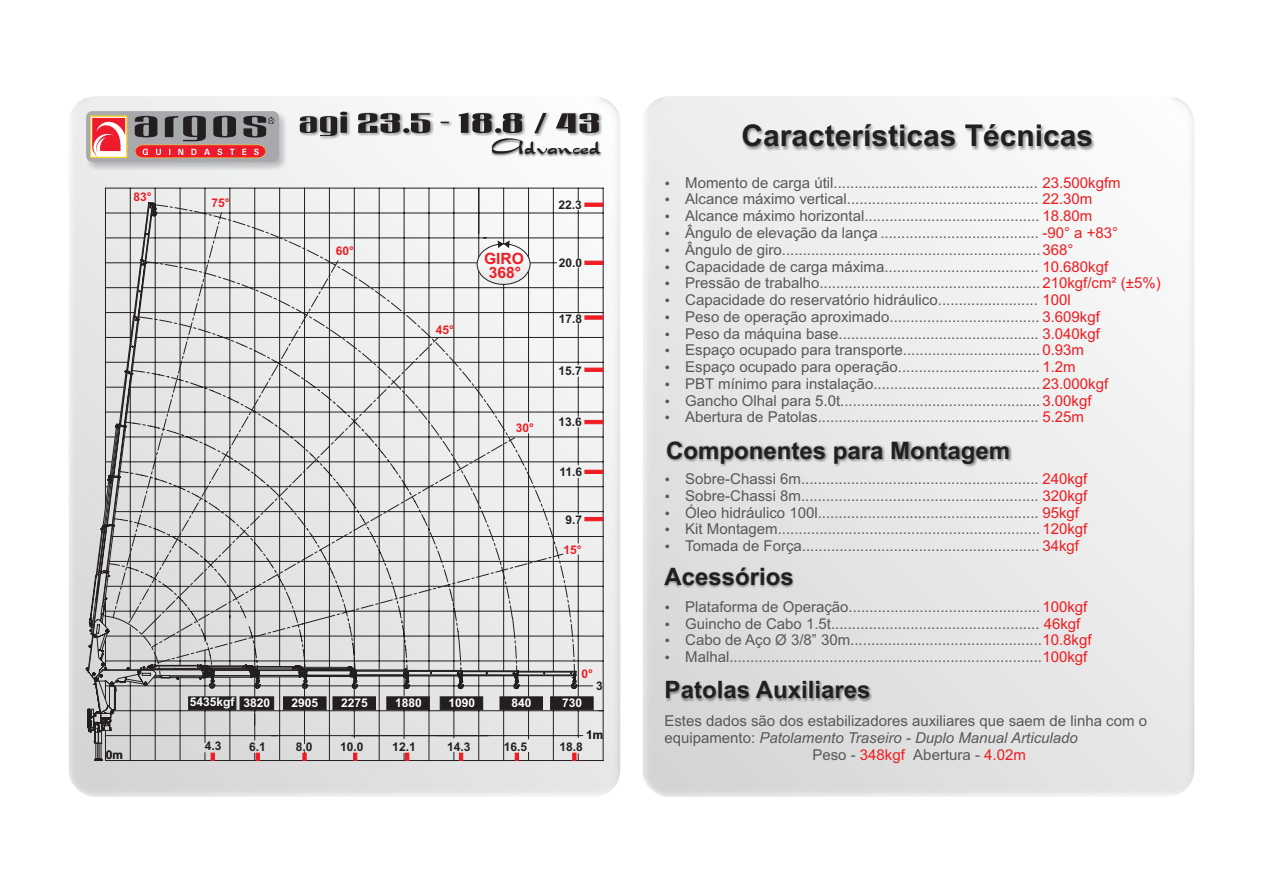
<style>
.page{position:relative;width:1263px;height:893px;background:#fff}
.page>*{position:absolute;margin:0;border:0;box-sizing:border-box;transform-origin:0 0}
.t1{font:700 30px "Arial";color:#231f20}
.t2{font:700 24px "Arial";color:#231f20}
.t3{font:700 15.6px/14.2px "Arial";color:#ee1d23;text-align:center}
.t4{font:15px/16.8px "Arial";color:#57585a}
.t5{font:italic 15px "Arial";color:#57585a}
.t6{font:700 12px "Arial";color:#231f20}
.t7{font:700 12px "Arial";color:#fff}
.t8{font:700 12px "Arial";color:#ee1d23}
.s1{color:#ee1d23}
.s2{font-style:normal}
</style>
<div class="page">
<img style="left:69px;top:96px;width:552px;height:701px;border-radius:27px">
<img style="left:87px;top:113px;width:200px;height:58px">
<div style="left:87px;top:112px;width:191px;height:49px;background:#a8a9ad;border:1px solid #a8a9ad;border-radius:5px"></div>
<svg style="left:90px;top:116px;width:37px;height:42px;background:#f5857b"></svg>
<svg style="left:135px;top:116px;width:139px;height:42px"></svg>
<img style="left:741px;top:126px;width:354px;height:25px">
<img style="left:663px;top:567px;width:131px;height:21px">
<svg style="left:105px;top:188px;width:498px;height:14px"></svg>
<svg style="left:83px;top:202px;width:520px;height:559px"></svg>
<img style="left:492px;top:139px;width:111px;height:18px">
<svg style="left:300px;top:112px;width:301px;height:42px"></svg>
<img style="left:664px;top:681px;width:207px;height:20px">
<img style="left:665px;top:441px;width:346px;height:26px">
<svg style="left:665px;top:198px;width:4px;height:4px"></svg>
<svg style="left:665px;top:181px;width:4px;height:4px"></svg>
<svg style="left:665px;top:215px;width:4px;height:3px"></svg>
<svg style="left:665px;top:232px;width:4px;height:3px"></svg>
<svg style="left:665px;top:248px;width:4px;height:4px"></svg>
<svg style="left:665px;top:265px;width:4px;height:4px"></svg>
<svg style="left:665px;top:282px;width:4px;height:3px"></svg>
<svg style="left:665px;top:299px;width:4px;height:3px"></svg>
<svg style="left:665px;top:315px;width:4px;height:4px"></svg>
<svg style="left:665px;top:332px;width:4px;height:4px"></svg>
<svg style="left:665px;top:349px;width:4px;height:4px"></svg>
<svg style="left:665px;top:366px;width:4px;height:3px"></svg>
<svg style="left:665px;top:382px;width:4px;height:4px"></svg>
<svg style="left:665px;top:399px;width:4px;height:4px"></svg>
<svg style="left:665px;top:416px;width:4px;height:4px"></svg>
<svg style="left:665px;top:494px;width:4px;height:4px"></svg>
<svg style="left:665px;top:478px;width:4px;height:3px"></svg>
<svg style="left:665px;top:511px;width:4px;height:4px"></svg>
<svg style="left:665px;top:528px;width:4px;height:4px"></svg>
<svg style="left:665px;top:545px;width:4px;height:3px"></svg>
<svg style="left:665px;top:622px;width:4px;height:4px"></svg>
<svg style="left:665px;top:605px;width:4px;height:4px"></svg>
<svg style="left:665px;top:639px;width:4px;height:3px"></svg>
<svg style="left:665px;top:656px;width:4px;height:3px"></svg>
<p class="t8" style="left:133px;top:193px;width:20px">83°</p>
<p class="t8" style="left:211px;top:199px;width:20px">75°</p>
<p class="t8" style="left:336px;top:247px;width:20px">60°</p>
<p class="t8" style="left:436px;top:325px;width:20px">45°</p>
<p class="t3" style="left:484px;top:253px;width:41px">GIRO<br>368°</p>
<p class="t8" style="left:516px;top:424px;width:20px">30°</p>
<p class="t6" style="left:558px;top:200px;width:25px">22.3</p>
<p class="t6" style="left:559px;top:258px;width:25px">20.0</p>
<p class="t6" style="left:559px;top:314px;width:25px">17.8</p>
<p class="t6" style="left:558px;top:366px;width:25px">15.7</p>
<p class="t6" style="left:558px;top:417px;width:25px">13.6</p>
<p class="t6" style="left:559px;top:467px;width:24px">11.6</p>
<p class="t6" style="left:565px;top:515px;width:18px">9.7</p>
<p class="t8" style="left:564px;top:545px;width:20px">15°</p>
<p class="t6" style="left:106px;top:751px;width:19px">0m</p>
<p class="t8" style="left:581px;top:669px;width:13px">0°</p>
<p class="t7" style="left:190px;top:698px;width:82px">5435kgf 3820</p>
<p class="t7" style="left:292px;top:699px;width:28px">2905</p>
<p class="t7" style="left:341px;top:699px;width:28px">2275</p>
<p class="t7" style="left:395px;top:699px;width:28px">1880</p>
<p class="t7" style="left:448px;top:699px;width:28px">1090</p>
<p class="t7" style="left:511px;top:699px;width:21px">840</p>
<p class="t7" style="left:562px;top:699px;width:21px">730</p>
<p class="t6" style="left:596px;top:681px;width:8px">3</p>
<p class="t6" style="left:586px;top:730px;width:19px">1m</p>
<p class="t6" style="left:205px;top:742px;width:18px">4.3</p>
<p class="t6" style="left:249px;top:742px;width:18px">6.1</p>
<p class="t6" style="left:296px;top:742px;width:18px">8.0</p>
<p class="t6" style="left:340px;top:742px;width:25px">10.0</p>
<p class="t6" style="left:392px;top:742px;width:25px">12.1</p>
<p class="t6" style="left:447px;top:742px;width:25px">14.3</p>
<p class="t6" style="left:504px;top:742px;width:25px">16.5</p>
<p class="t6" style="left:560px;top:742px;width:25px">18.8</p>
<h1 class="t1" style="left:741px;top:124px;width:353px">Características Técnicas</h1>
<p class="t4" style="left:685px;top:175px;width:477px">Momento de carga útil................................................. <span class="s1">23.500kgfm </span>Alcance máximo vertical.............................................. <span class="s1">22.30m<br></span>Alcance máximo horizontal.......................................... <span class="s1">18.80m<br></span>Ângulo de elevação da lança ...................................... <span class="s1">-90° a +83° </span>Ângulo de giro.............................................................. <span class="s1">368°<br></span>Capacidade de carga máxima..................................... <span class="s1">10.680kgf </span>Pressão de trabalho..................................................... <span class="s1">210kgf/cm² (±5%)<br></span>Capacidade do reservatório hidráulico........................ <span class="s1">100l<br></span>Peso de operação aproximado.................................... <span class="s1">3.609kgf<br></span>Peso da máquina base................................................ <span class="s1">3.040kgf<br></span>Espaço ocupado para transporte................................. <span class="s1">0.93m<br></span>Espaço ocupado para operação.................................. <span class="s1">1.2m<br></span>PBT mínimo para instalação........................................ <span class="s1">23.000kgf </span>Gancho Olhal para 5.0t................................................<span class="s1">3.00kgf<br></span>Abertura de Patolas..................................................... <span class="s1">5.25m</span></p>
<h2 class="t2" style="left:666px;top:441px;width:346px">Componentes para Montagem</h2>
<p class="t4" style="left:685px;top:472px;width:404px">Sobre-Chassi 6m......................................................... <span class="s1">240kgf </span>Sobre-Chassi 8m......................................................... <span class="s1">320kgf </span>Óleo hidráulico 100l..................................................... <span class="s1">95kgf </span>Kit Montagem............................................................... <span class="s1">120kgf </span>Tomada de Força......................................................... <span class="s1">34kgf</span></p>
<h2 class="t2" style="left:664px;top:567px;width:131px">Acessórios</h2>
<p class="t4" style="left:685px;top:599px;width:408px">Plataforma de Operação.............................................. <span class="s1">100kgf </span>Guincho de Cabo 1.5t.................................................. <span class="s1">46kgf </span>Cabo de Aço Ø 3/8” 30m..............................................<span class="s1">10.8kgf </span>Malhal...........................................................................<span class="s1">100kgf</span></p>
<h2 class="t2" style="left:665px;top:681px;width:207px">Patolas Auxiliares</h2>
<p class="t4" style="left:664px;top:714px;width:484px">Estes dados são dos estabilizadores auxiliares que saem de linha com o</p>
<p class="t5" style="left:664px;top:732px;width:415px"><span class="s2">equipamento:</span> Patolamento Traseiro - Duplo Manual Articulado</p>
<p class="t4" style="left:812px;top:747px;width:215px">Peso - <span class="s1">348kgf</span> Abertura - <span class="s1">4.02m</span></p>
</div>
